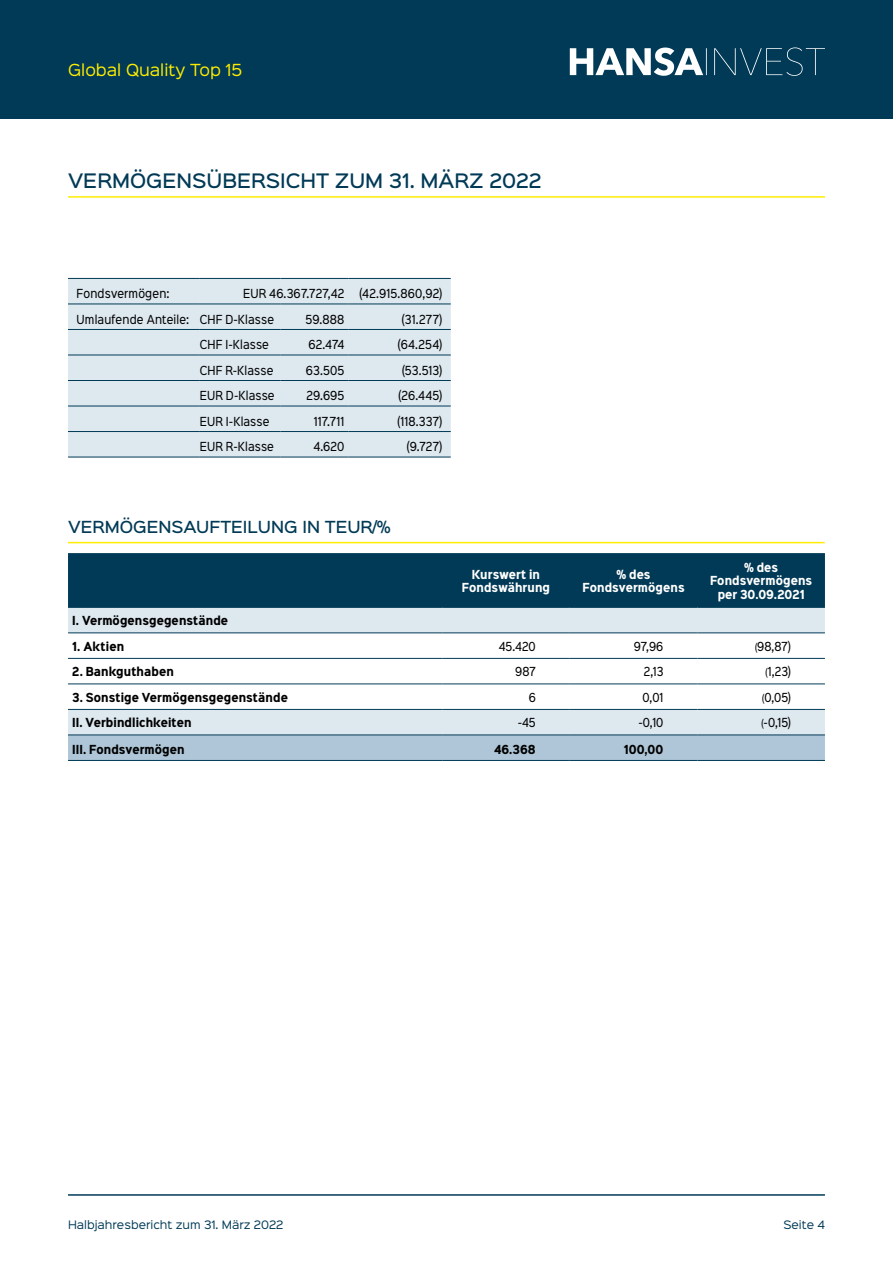
<style>
.page{position:relative;width:893px;height:1263px;background:#fff}
.page>*{position:absolute;margin:0;border:0;box-sizing:border-box;transform-origin:0 0}
.t1{font:500 18px "Sinkin Sans 500";color:#003a56}
.t2{font:500 15px "Sinkin Sans 500";color:#003a56}
.t3{font:15px "Sinkin Sans 400";color:#ffed00}
.t4{font:11.25px "Sinkin Sans Narrow W01 400 Rg";letter-spacing:.015em;color:#000}
.t5{font:700 11.25px "Sinkin Sans Narrow W01 700";letter-spacing:.01em;color:#000}
.t6{font:700 11.25px/13.5px "Sinkin Sans Narrow W01 700";letter-spacing:.005em;color:#fff;text-align:center}
.t7{font:10.5px "Sinkin Sans 400";color:#003a56}
.s1{font-size:9px}
</style>
<div class="page">
<div style="left:0;top:0;width:893px;height:119px;background:#003a56"></div>
<svg style="left:570px;top:47px;width:255px;height:29px"></svg>
<hr style="left:68px;top:1194px;width:757px;height:2px;background:#003a56">
<hr style="left:68px;top:196px;width:757px;height:2px;background:#ffed00">
<div style="left:68px;top:553px;width:757px;height:54px;background:#003a56"></div>
<svg style="left:68px;top:608px;width:757px;height:126px"></svg>
<div style="left:68px;top:735px;width:757px;height:25px;background:#aec6d7"></div>
<hr style="left:68px;top:607px;width:374px;height:1px;background:#003a56">
<hr style="left:442px;top:607px;width:128px;height:1px;background:#003a56">
<hr style="left:570px;top:607px;width:127px;height:1px;background:#003a56">
<hr style="left:697px;top:607px;width:128px;height:1px;background:#003a56">
<hr style="left:68px;top:658px;width:374px;height:1px;background:#003a56">
<hr style="left:442px;top:658px;width:128px;height:1px;background:#003a56">
<hr style="left:570px;top:658px;width:127px;height:1px;background:#003a56">
<hr style="left:697px;top:658px;width:128px;height:1px;background:#003a56">
<hr style="left:442px;top:632px;width:128px;height:1px;background:#003a56">
<hr style="left:570px;top:632px;width:127px;height:1px;background:#003a56">
<hr style="left:697px;top:632px;width:128px;height:1px;background:#003a56">
<hr style="left:442px;top:683px;width:128px;height:1px;background:#003a56">
<hr style="left:570px;top:683px;width:127px;height:1px;background:#003a56">
<hr style="left:697px;top:683px;width:128px;height:1px;background:#003a56">
<hr style="left:442px;top:709px;width:128px;height:1px;background:#003a56">
<hr style="left:570px;top:709px;width:127px;height:1px;background:#003a56">
<hr style="left:697px;top:709px;width:128px;height:1px;background:#003a56">
<hr style="left:68px;top:632px;width:374px;height:1px;background:#003a56">
<hr style="left:68px;top:683px;width:374px;height:1px;background:#003a56">
<hr style="left:68px;top:709px;width:374px;height:1px;background:#003a56">
<hr style="left:68px;top:734px;width:374px;height:1px;background:#003a56">
<hr style="left:442px;top:734px;width:128px;height:1px;background:#003a56">
<hr style="left:570px;top:734px;width:127px;height:1px;background:#003a56">
<hr style="left:697px;top:734px;width:128px;height:1px;background:#003a56">
<hr style="left:68px;top:760px;width:374px;height:1px;background:#003a56">
<hr style="left:442px;top:760px;width:128px;height:1px;background:#003a56">
<hr style="left:570px;top:760px;width:127px;height:1px;background:#003a56">
<hr style="left:697px;top:760px;width:128px;height:1px;background:#003a56">
<hr style="left:68px;top:542px;width:757px;height:1px;background:#ffed00">
<div style="left:68px;top:279px;width:383px;height:178px;background:#dde8ef"></div>
<hr style="left:68px;top:304px;width:132px;height:1px;background:#003a56">
<hr style="left:349px;top:304px;width:102px;height:1px;background:#003a56">
<hr style="left:68px;top:278px;width:132px;height:1px;background:#003a56">
<hr style="left:68px;top:329px;width:132px;height:1px;background:#003a56">
<hr style="left:68px;top:355px;width:132px;height:1px;background:#003a56">
<hr style="left:68px;top:380px;width:132px;height:1px;background:#003a56">
<hr style="left:68px;top:406px;width:132px;height:1px;background:#003a56">
<hr style="left:68px;top:431px;width:132px;height:1px;background:#003a56">
<hr style="left:68px;top:457px;width:132px;height:1px;background:#003a56">
<hr style="left:349px;top:278px;width:102px;height:1px;background:#003a56">
<hr style="left:200px;top:329px;width:81px;height:1px;background:#003a56">
<hr style="left:281px;top:329px;width:68px;height:1px;background:#003a56">
<hr style="left:349px;top:329px;width:102px;height:1px;background:#003a56">
<hr style="left:200px;top:355px;width:81px;height:1px;background:#003a56">
<hr style="left:281px;top:355px;width:68px;height:1px;background:#003a56">
<hr style="left:349px;top:355px;width:102px;height:1px;background:#003a56">
<hr style="left:200px;top:380px;width:81px;height:1px;background:#003a56">
<hr style="left:281px;top:380px;width:68px;height:1px;background:#003a56">
<hr style="left:349px;top:380px;width:102px;height:1px;background:#003a56">
<hr style="left:200px;top:406px;width:81px;height:1px;background:#003a56">
<hr style="left:281px;top:406px;width:68px;height:1px;background:#003a56">
<hr style="left:349px;top:406px;width:102px;height:1px;background:#003a56">
<hr style="left:200px;top:431px;width:81px;height:1px;background:#003a56">
<hr style="left:281px;top:431px;width:68px;height:1px;background:#003a56">
<hr style="left:349px;top:431px;width:102px;height:1px;background:#003a56">
<hr style="left:200px;top:457px;width:81px;height:1px;background:#003a56">
<hr style="left:281px;top:457px;width:68px;height:1px;background:#003a56">
<hr style="left:349px;top:457px;width:102px;height:1px;background:#003a56">
<hr style="left:200px;top:278px;width:81px;height:1px;background:#003a56">
<hr style="left:281px;top:278px;width:68px;height:1px;background:#003a56">
<hr style="left:200px;top:304px;width:81px;height:1px;background:#003a56">
<hr style="left:281px;top:304px;width:68px;height:1px;background:#003a56">
<h2 class="t3" style="left:68px;top:57px;width:176px">Global Quality Top 15</h2>
<h1 class="t1" style="left:68px;top:165px;width:475px">VERMÖGENSÜBERSICHT ZUM 31. März 2022</h1>
<p class="t4" style="left:77px;top:286px;width:94px">Fondsvermögen:</p>
<p class="t4" style="left:243px;top:286px;width:103px">EUR 46.367.727,42</p>
<p class="t4" style="left:359px;top:286px;width:84px">(42.915.860,92)</p>
<p class="t4" style="left:77px;top:311px;width:199px">Umlaufende Anteile: CHF D-Klasse</p>
<p class="t4" style="left:305px;top:311px;width:40px">59.888</p>
<p class="t4" style="left:402px;top:311px;width:42px">(31.277)</p>
<p class="t4" style="left:200px;top:337px;width:71px">CHF I-Klasse</p>
<p class="t4" style="left:308px;top:337px;width:38px">62.474</p>
<p class="t4" style="left:398px;top:337px;width:46px">(64.254)</p>
<p class="t4" style="left:200px;top:362px;width:75px">CHF R-Klasse</p>
<p class="t4" style="left:306px;top:362px;width:40px">63.505</p>
<p class="t4" style="left:402px;top:362px;width:42px">(53.513)</p>
<p class="t4" style="left:200px;top:388px;width:76px">EUR D-Klasse</p>
<p class="t4" style="left:306px;top:388px;width:39px">29.695</p>
<p class="t4" style="left:398px;top:388px;width:45px">(26.445)</p>
<p class="t4" style="left:200px;top:413px;width:71px">EUR I-Klasse</p>
<p class="t4" style="left:314px;top:413px;width:32px">117.711</p>
<p class="t4" style="left:397px;top:413px;width:46px">(118.337)</p>
<p class="t4" style="left:200px;top:439px;width:76px">EUR R-Klasse</p>
<p class="t4" style="left:313px;top:439px;width:33px">4.620</p>
<p class="t4" style="left:407px;top:439px;width:37px">(9.727)</p>
<h2 class="t2" style="left:68px;top:514px;width:324px">VERMÖGENSAUFTEILUNG IN TEUR/%</h2>
<p class="t6" style="left:462px;top:567px;width:90px">Kurswert in<br>Fondswährung</p>
<p class="t6" style="left:583px;top:567px;width:104px">% des<br>Fondsvermögens</p>
<p class="t6" style="left:710px;top:560px;width:104px">% des<br>Fondsvermögens per 30.09.2021</p>
<p class="t5" style="left:72px;top:613px;width:157px">I. Vermögensgegenstände</p>
<p class="t5" style="left:72px;top:638px;width:53px">1. Aktien</p>
<p class="t4" style="left:499px;top:638px;width:38px">45.420</p>
<p class="t4" style="left:634px;top:638px;width:31px">97,96</p>
<p class="t4" style="left:755px;top:638px;width:37px"><span class="s1">(</span>98,87)</p>
<p class="t5" style="left:72px;top:664px;width:103px">2. Bankguthaben</p>
<p class="t4" style="left:515px;top:664px;width:22px">987</p>
<p class="t4" style="left:644px;top:664px;width:21px">2,13</p>
<p class="t4" style="left:765px;top:664px;width:27px"><span class="s1">(</span>1,23)</p>
<p class="t5" style="left:72px;top:689px;width:217px">3. Sonstige Vermögensgegenstände</p>
<p class="t4" style="left:529px;top:689px;width:9px">6</p>
<p class="t4" style="left:643px;top:689px;width:22px">0,01</p>
<p class="t4" style="left:762px;top:689px;width:30px"><span class="s1">(</span>0,05)</p>
<p class="t5" style="left:72px;top:715px;width:121px">II. Verbindlichkeiten</p>
<p class="t4" style="left:518px;top:715px;width:19px">-45</p>
<p class="t4" style="left:639px;top:715px;width:26px">-0,10</p>
<p class="t4" style="left:762px;top:715px;width:31px"><span class="s1">(</span>-0,15)</p>
<p class="t5" style="left:72px;top:741px;width:114px">III. Fondsvermögen</p>
<p class="t5" style="left:494px;top:741px;width:43px">46.368</p>
<p class="t5" style="left:624px;top:741px;width:41px">100,00</p>
<p class="t7" style="left:68px;top:1216px;width:217px">Halbjahresbericht zum 31. März 2022</p>
<p class="t7" style="left:783px;top:1216px;width:43px">Seite 4</p>
</div>
